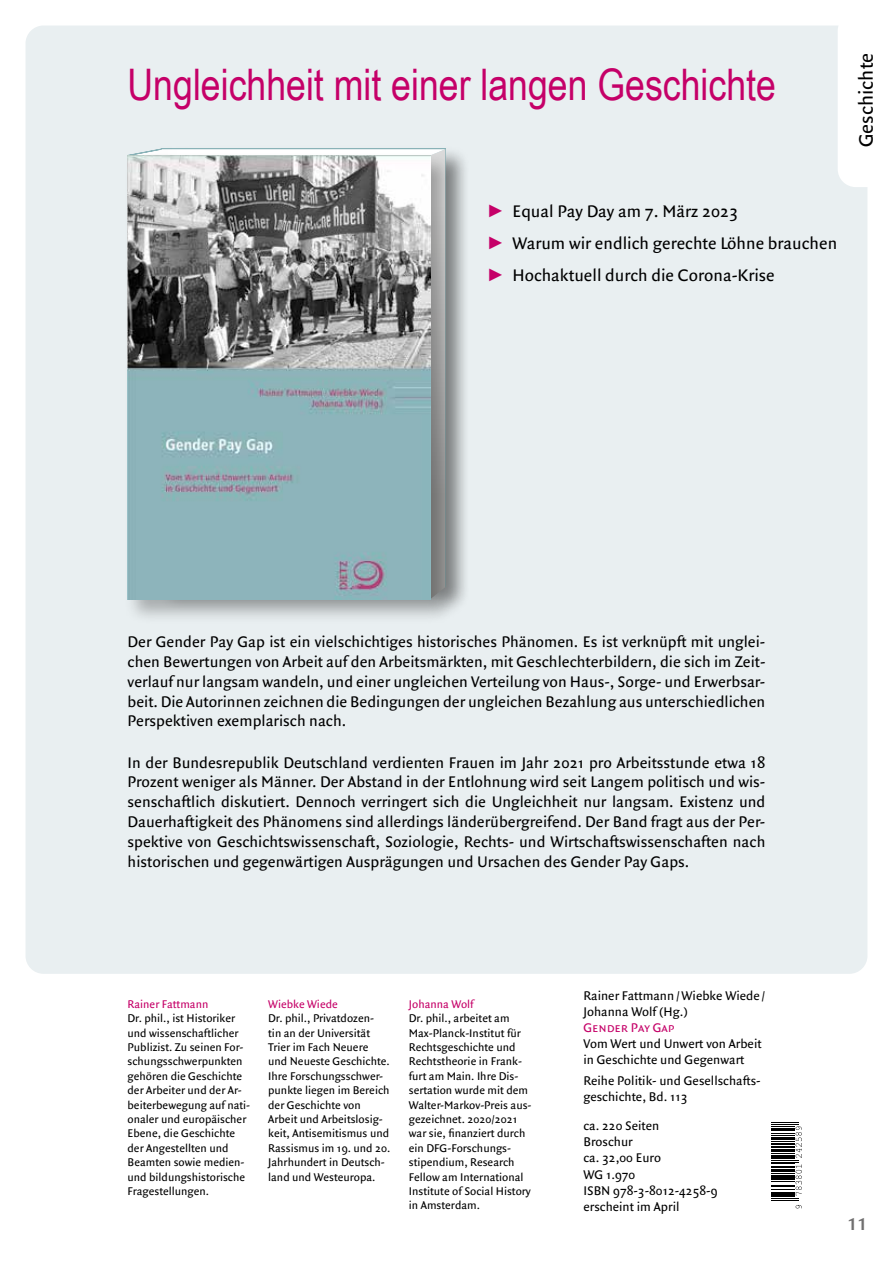
<style>
.page{position:relative;width:893px;height:1263px;background:#fff}
.page>*{position:absolute;margin:0;border:0;box-sizing:border-box;transform-origin:0 0}
.t1{font:43.5px "Arial Narrow";color:#c50068}
.t2{font:25.5px "Quadraat Sans";color:#706f6f}
.t3{font:21px "Quadraat Sans";color:#000}
.t4{font:18px/32.4px "Quadraat Sans";color:#000}
.t5{font:16.5px/19.8px "Quadraat Sans";color:#000;text-align:justify}
.t6{font:13.5px/16.2px "Quadraat Sans";color:#000}
.t7{font:13.5px "Quadraat Sans Small Caps";color:#c50068}
.t8{font:12px/14.4px "Quadraat Sans";color:#000}
.t9{font:12px "Quadraat Sans";color:#c50068}
.s1{font-family:"Arial";color:#c50068}
</style>
<div class="page">
<div style="left:26px;top:26px;width:841px;height:948px;background:#e9eff1;border-radius:18px"></div>
<div style="left:838px;top:13px;width:55px;height:174px;background:#fff;border-radius:18px"></div>
<div style="left:426px;top:147px;width:44px;height:475px;background:#000;opacity:.28"></div>
<div style="left:128px;top:147px;width:54px;height:32px;background:#000;opacity:.75"></div>
<div style="left:124px;top:152px;width:331px;height:472px;background:#000;opacity:.28"></div>
<img style="left:128px;top:156px;width:302px;height:444px">
<svg style="left:772px;top:1122px;width:30px;height:86px"></svg>
<h1 class="t1" style="left:128px;top:52px;width:650px">Ungleichheit mit einer langen Geschichte</h1>
<p class="t3" style="left:854px;top:147px;width:96px;rotate:-90deg">Geschichte</p>
<p class="t4" style="left:487px;top:195px;width:352px"><span class="s1">►</span> Equal Pay Day am 7. März 2023<br><span class="s1">►</span> Warum wir endlich gerechte Löhne brauchen <span class="s1">►</span> Hochaktuell durch die Corona-Krise</p>
<p class="t5" style="left:128px;top:632px;width:639px">Der Gender Pay Gap ist ein vielschichtiges historisches Phänomen. Es ist verknüpft mit unglei&shy;chen Bewertungen von Arbeit auf den Arbeitsmärkten, mit Geschlechterbildern, die sich im Zeit&shy;verlauf nur langsam wandeln, und einer ungleichen Verteilung von Haus-, Sorge- und Erwerbsar&shy;beit. Die Autorinnen zeichnen die Bedingungen der ungleichen Bezahlung aus unterschiedlichen Perspektiven exemplarisch nach.</p>
<p class="t5" style="left:128px;top:753px;width:639px">In der Bundesrepublik Deutschland verdienten Frauen im Jahr 2021 pro Arbeitsstunde etwa 18<br>Prozent weniger als Männer. Der Abstand in der Entlohnung wird seit Langem politisch und wis&shy;senschaftlich diskutiert. Dennoch verringert sich die Ungleichheit nur langsam. Existenz und Dauerhaftigkeit des Phänomens sind allerdings länderübergreifend. Der Band fragt aus der Per&shy;spektive von Geschichtswissenschaft, Soziologie, Rechts- und Wirtschaftswissenschaften nach historischen und gegenwärtigen Ausprägungen und Ursachen des Gender Pay Gaps.</p>
<p class="t9" style="left:128px;top:997px;width:82px">Rainer Fattmann</p>
<p class="t8" style="left:128px;top:1011px;width:124px">Dr. phil., ist Historiker und wissenschaftlicher<br>Publizist. Zu seinen For&shy;schungsschwerpunkten gehören die Geschichte der Arbeiter und der Ar&shy;beiterbewegung auf nati&shy;onaler und europäischer<br>Ebene, die Geschichte der Angestellten und<br>Beamten sowie medien&shy;und bildungshistorische<br>Fragestellungen.</p>
<p class="t9" style="left:268px;top:997px;width:71px">Wiebke Wiede</p>
<p class="t8" style="left:268px;top:1011px;width:124px">Dr. phil., Privatdozen-<br>tin an der Universität<br>Trier im Fach Neuere und Neueste Geschichte.<br>Ihre Forschungsschwer&shy;punkte liegen im Bereich der Geschichte von<br>Arbeit und Arbeitslosig&shy;keit, Antisemitismus und<br>Rassismus im 19. und 20.<br>Jahrhundert in Deutsch&shy;land und Westeuropa.</p>
<p class="t9" style="left:409px;top:997px;width:66px">Johanna Wolf</p>
<p class="t8" style="left:409px;top:1011px;width:124px">Dr. phil., arbeitet am<br>Max-Planck-Institut für<br>Rechtsgeschichte und<br>Rechtstheorie in Frank&shy;furt am Main. Ihre Dis&shy;sertation wurde mit dem<br>Walter-Markov-Preis aus&shy;gezeichnet. 2020/2021 war sie, finanziert durch ein DFG-Forschungs&shy;stipendium, Research<br>Fellow am International<br>Institute of Social History in Amsterdam.</p>
<p class="t6" style="left:583px;top:987px;width:183px">Rainer Fattmann/Wiebke Wiede /<br>Johanna Wolf (Hg.)</p>
<p class="t7" style="left:583px;top:1020px;width:93px">Gender Pay Gap</p>
<p class="t6" style="left:583px;top:1036px;width:180px">Vom Wert und Unwert von Arbeit in Geschichte und Gegenwart</p>
<p class="t6" style="left:583px;top:1073px;width:179px">Reihe Politik- und Gesellschafts&shy;geschichte, Bd. 113</p>
<p class="t6" style="left:583px;top:1118px;width:135px">ca. 220 Seiten<br>Broschur<br>ca. 32,00 Euro<br>WG 1.970<br>ISBN 978-3-8012-4258-9 erscheint im April</p>
<h2 class="t2" style="left:847px;top:1207px;width:22px">11</h2>
</div>
